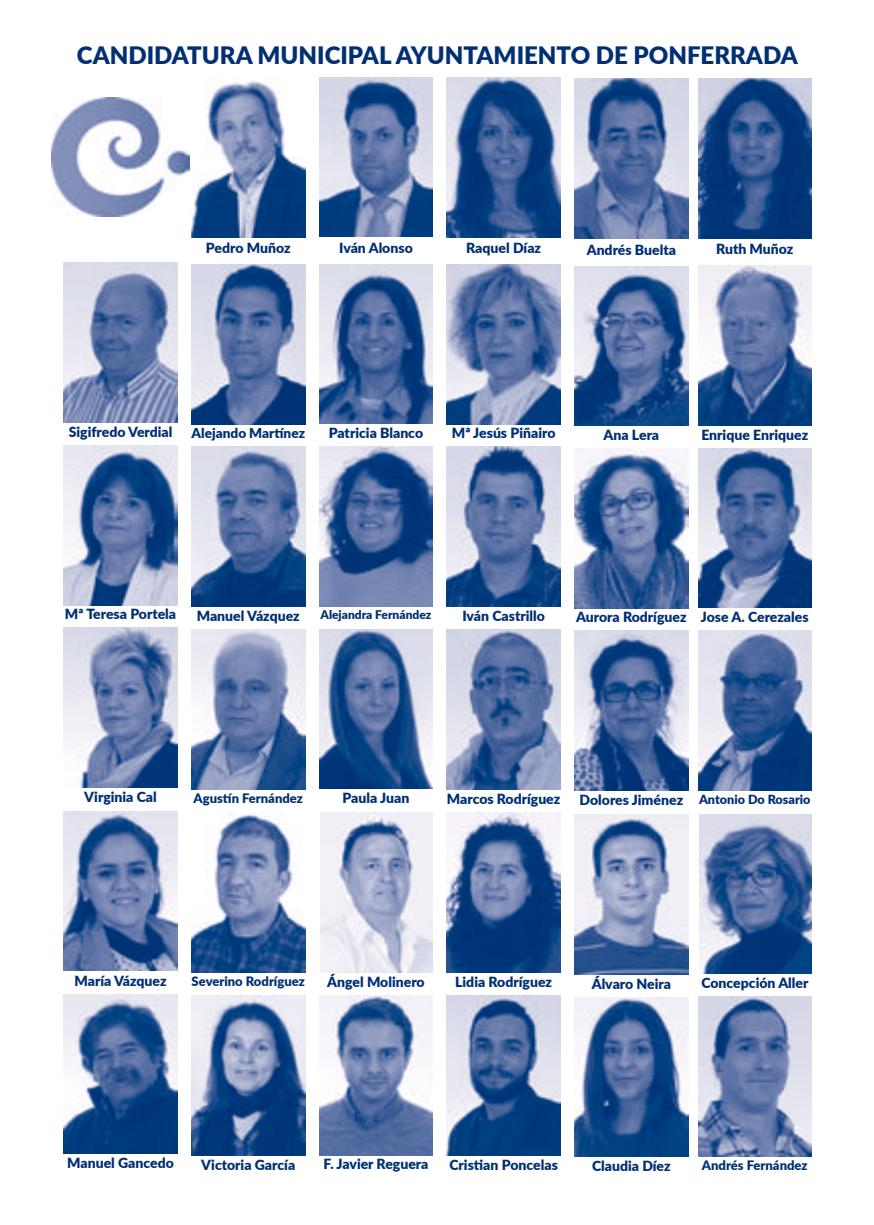
<style>
.page{position:relative;width:874px;height:1225px;background:#fff}
.page>*{position:absolute;margin:0;border:0;box-sizing:border-box;transform-origin:0 0}
.t1{font:900 24px "Lato";color:#002f73}
.t2{font:900 14px "Lato";color:#002f73}
.t3{font:900 13.6px "Lato";color:#002f73}
.t4{font:900 13px "Lato";color:#002f73}
.t5{font:900 12.6px "Lato";color:#002f73}
.t6{font:900 12px "Lato";color:#002f73}
</style>
<div class="page">
<img style="left:64px;top:263px;width:113px;height:160px">
<img style="left:64px;top:445px;width:113px;height:160px">
<img style="left:64px;top:628px;width:113px;height:159px">
<img style="left:64px;top:811px;width:113px;height:160px">
<img style="left:64px;top:994px;width:113px;height:159px">
<img style="left:191px;top:81px;width:114px;height:156px">
<img style="left:191px;top:264px;width:114px;height:160px">
<img style="left:191px;top:447px;width:114px;height:159px">
<img style="left:191px;top:629px;width:114px;height:160px">
<img style="left:191px;top:813px;width:114px;height:159px">
<img style="left:191px;top:995px;width:114px;height:160px">
<img style="left:319px;top:77px;width:113px;height:160px">
<img style="left:319px;top:264px;width:113px;height:160px">
<img style="left:319px;top:446px;width:113px;height:160px">
<img style="left:319px;top:629px;width:113px;height:159px">
<img style="left:320px;top:812px;width:112px;height:160px">
<img style="left:319px;top:995px;width:113px;height:160px">
<img style="left:446px;top:77px;width:114px;height:160px">
<img style="left:446px;top:264px;width:114px;height:160px">
<img style="left:446px;top:447px;width:114px;height:159px">
<img style="left:446px;top:629px;width:114px;height:160px">
<img style="left:446px;top:812px;width:114px;height:160px">
<img style="left:446px;top:995px;width:114px;height:160px">
<img style="left:574px;top:79px;width:113px;height:160px">
<img style="left:574px;top:266px;width:113px;height:160px">
<img style="left:574px;top:448px;width:113px;height:160px">
<img style="left:574px;top:631px;width:113px;height:159px">
<img style="left:574px;top:814px;width:113px;height:160px">
<img style="left:574px;top:997px;width:113px;height:160px">
<img style="left:698px;top:79px;width:113px;height:159px">
<img style="left:698px;top:266px;width:113px;height:159px">
<img style="left:698px;top:448px;width:113px;height:160px">
<img style="left:698px;top:630px;width:113px;height:160px">
<img style="left:699px;top:814px;width:112px;height:159px">
<img style="left:698px;top:997px;width:113px;height:159px">
<img style="left:51px;top:98px;width:139px;height:118px">
<h1 class="t1" style="left:77px;top:37px;width:722px">CANDIDATURA MUNICIPAL AYUNTAMIENTO DE PONFERRADA</h1>
<p class="t2" style="left:206px;top:237px;width:86px">Pedro Muñoz</p>
<p class="t2" style="left:339px;top:237px;width:75px">Iván Alonso</p>
<p class="t2" style="left:466px;top:237px;width:76px">Raquel Díaz</p>
<p class="t2" style="left:586px;top:239px;width:91px">Andrés Buelta</p>
<p class="t2" style="left:715px;top:239px;width:79px">Ruth Muñoz</p>
<p class="t2" style="left:69px;top:421px;width:105px">Sigifredo Verdial</p>
<p class="t3" style="left:191px;top:423px;width:115px">Alejando Martínez</p>
<p class="t2" style="left:328px;top:422px;width:96px">Patricia Blanco</p>
<p class="t2" style="left:451px;top:423px;width:105px">Mª Jesús Piñairo</p>
<p class="t2" style="left:603px;top:424px;width:57px">Ana Lera</p>
<p class="t2" style="left:701px;top:424px;width:108px">Enrique Enriquez</p>
<p class="t2" style="left:65px;top:603px;width:113px">Mª Teresa Portela</p>
<p class="t2" style="left:197px;top:605px;width:104px">Manuel Vázquez</p>
<p class="t6" style="left:320px;top:605px;width:112px">Alejandra Fernández</p>
<p class="t2" style="left:462px;top:605px;width:84px">Iván Castrillo</p>
<p class="t2" style="left:576px;top:606px;width:112px">Aurora Rodríguez</p>
<p class="t2" style="left:700px;top:606px;width:109px">Jose A. Cerezales</p>
<p class="t2" style="left:84px;top:786px;width:74px">Virginia Cal</p>
<p class="t4" style="left:193px;top:788px;width:111px">Agustín Fernández</p>
<p class="t2" style="left:342px;top:787px;width:68px">Paula Juan</p>
<p class="t2" style="left:446px;top:788px;width:115px">Marcos Rodríguez</p>
<p class="t2" style="left:579px;top:789px;width:105px">Dolores Jiménez</p>
<p class="t5" style="left:698px;top:789px;width:113px">Antonio Do Rosario</p>
<p class="t2" style="left:74px;top:970px;width:94px">María Vázquez</p>
<p class="t4" style="left:191px;top:971px;width:115px">Severino Rodríguez</p>
<p class="t2" style="left:327px;top:971px;width:99px">Ángel Molinero</p>
<p class="t2" style="left:455px;top:971px;width:98px">Lidia Rodríguez</p>
<p class="t2" style="left:591px;top:973px;width:81px">Álvaro Neira</p>
<p class="t2" style="left:701px;top:972px;width:108px">Concepción Aller</p>
<p class="t2" style="left:67px;top:1152px;width:108px">Manuel Gancedo</p>
<p class="t2" style="left:201px;top:1153px;width:95px">Victoria García</p>
<p class="t2" style="left:323px;top:1153px;width:106px">F. Javier Reguera</p>
<p class="t2" style="left:449px;top:1153px;width:110px">Cristian Poncelas</p>
<p class="t2" style="left:591px;top:1155px;width:80px">Claudia Díez</p>
<p class="t4" style="left:701px;top:1155px;width:107px">Andrés Fernández</p>
</div>
